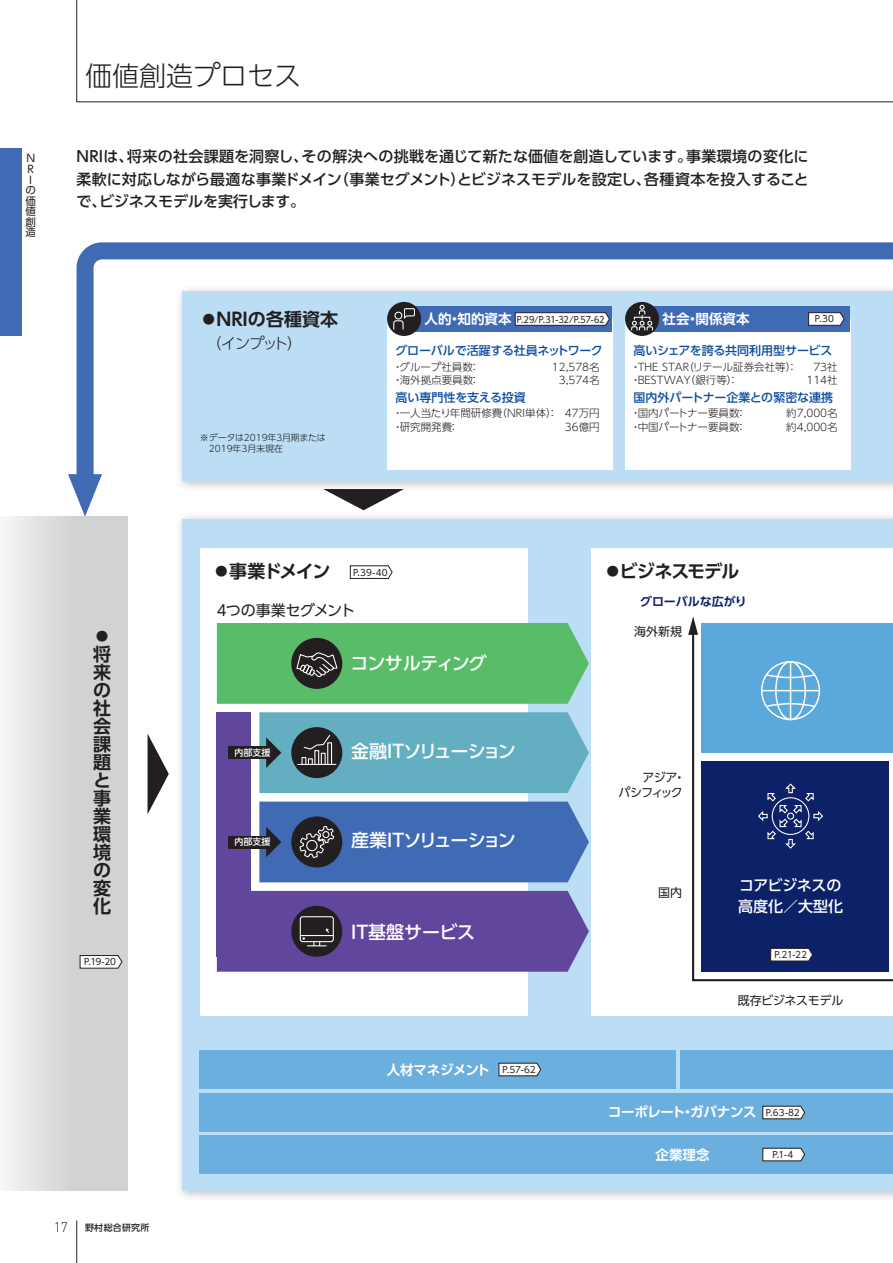
<style>
.page{position:relative;width:893px;height:1263px;background:#fff}
.page>*{position:absolute;margin:0;border:0;box-sizing:border-box;transform-origin:0 0}
.t1{font:300 27px "UD Shin Go Pr 6 N";color:#231f20}
.t2{font:700 18px/18px "UD Shin Go Pr 6 N De";letter-spacing:-.035em;color:#231f20}
.t3{font:500 18px "UD Shin Go Pr 6 N";letter-spacing:-.07em;color:#fff}
.t4{font:700 18px "UD Shin Go Pr 6 N De";color:#231f20}
.t5{font:500 18px "UD Shin Go Pr 6 N";color:#fff}
.t6{font:500 18px "UD Shin Go Pr 6 N";letter-spacing:-.035em;color:#fff}
.t7{font:500 15px/22.5px "UD Shin Go Pr 6 N";letter-spacing:-.005em;color:#231f20;text-align:justify}
.t8{font:500 15px/21px "UD Shin Go Pr 6 N";letter-spacing:-.015em;color:#fff}
.t9{font:15px "UD Shin Go Pr 6 N";letter-spacing:-.035em;color:#231f20}
.t10{font:300 15px "UD Shin Go Pr 6 N";letter-spacing:-.1em;color:#231f20}
.t11{font:700 13.5px "UD Shin Go Pr 6 N De";letter-spacing:-.01em;color:#fff}
.t12{font:700 13.5px "UD Shin Go Pr 6 N De";letter-spacing:-.03em;color:#fff}
.t13{font:700 13.5px "UD Shin Go Pr 6 N De";letter-spacing:-.035em;color:#fff}
.t14{font:500 12px "UD Shin Go Pr 6 N";letter-spacing:-.01em;color:#0d4da1}
.t15{font:12px "UD Shin Go Pr 6 N";letter-spacing:-.03em;color:#231f20}
.t16{font:12px/15px "UD Shin Go Pr 6 N";letter-spacing:-.08em;color:#231f20;text-align:right}
.t17{font:700 12px "UD Shin Go Pr 6 N De";letter-spacing:-.005em;color:#0d2169}
.t18{font:300 10.5px/13.5px "UD Shin Go Pr 6 N";color:#231f20}
.t19{font:10.5px/10.5px "UD Shin Go Pr 6 N";color:#231f20;text-align:center}
.t20{font:300 9px/10.5px "UD Shin Go Pr 6 N";color:#231f20}
.t21{font:500 9px "UD Shin Go Pr 6 N";letter-spacing:.03em;color:#231f20}
.t22{font:500 9px "UD Shin Go Pr 6 N";color:#fff}
.t23{font:8.85px "UD Shin Go Pr 6 N";letter-spacing:-.005em;color:#231f20}
.t24{font:8.85px "UD Shin Go C Oeiz Pr 6 N";letter-spacing:-.015em;color:#231f20}
.s1{font-family:"DIN";font-weight:300;font-size:13.8px}
</style>
<div class="page">
<div style="left:0;top:517px;width:128px;height:674px;background:linear-gradient(to right,#eff0f1,#c8c9cc)"></div>
<div style="left:183px;top:519px;width:710px;height:672px;background:#bcdef4"></div>
<div style="left:200px;top:549px;width:327px;height:467px;background:#fff"></div>
<div style="left:591px;top:549px;width:302px;height:467px;background:#fff"></div>
<div style="left:702px;top:623px;width:191px;height:130px;background:#5ba8dc"></div>
<svg style="left:692px;top:629px;width:201px;height:353px"></svg>
<svg style="left:688px;top:616px;width:10px;height:19px"></svg>
<svg style="left:148px;top:734px;width:21px;height:80px"></svg>
<svg style="left:350px;top:565px;width:43px;height:14px"></svg>
<svg style="left:80px;top:955px;width:42px;height:14px"></svg>
<div style="left:200px;top:1093px;width:693px;height:38px;background:#6bafdf"></div>
<div style="left:200px;top:1135px;width:693px;height:39px;background:#6bafdf"></div>
<div style="left:200px;top:1050px;width:476px;height:39px;background:#6bafdf"></div>
<div style="left:680px;top:1050px;width:213px;height:39px;background:#6bafdf"></div>
<div style="left:217px;top:712px;width:34px;height:245px;background:#60479d"></div>
<div style="left:228px;top:746px;width:44px;height:13px;background:#231f20"></div>
<div style="left:228px;top:836px;width:44px;height:12px;background:#231f20"></div>
<svg style="left:68px;top:242px;width:825px;height:294px"></svg>
<svg style="left:259px;top:801px;width:330px;height:81px;background:#4469ab"></svg>
<div style="left:322px;top:831px;width:8px;height:7px;border:1px solid #fff;border-radius:50%"></div>
<svg style="left:217px;top:891px;width:372px;height:81px;background:#604a98"></svg>
<div style="left:761px;top:661px;width:59px;height:59px;border:1px solid #fff;border-radius:50%"></div>
<div style="left:775px;top:661px;width:31px;height:59px;border:1px solid #fff;border-radius:50%"></div>
<hr style="left:790px;top:662px;width:1px;height:57px;background:#fff">
<hr style="left:762px;top:690px;width:57px;height:1px;background:#fff">
<svg style="left:764px;top:673px;width:53px;height:6px"></svg>
<svg style="left:764px;top:702px;width:53px;height:6px"></svg>
<svg style="left:757px;top:783px;width:67px;height:66px;background:#253778"></svg>
<div style="left:787px;top:812px;width:7px;height:8px;border:1px solid #fff;border-radius:50%"></div>
<div style="left:772px;top:797px;width:37px;height:38px;border:1px solid #fff;border-radius:50%"></div>
<svg style="left:217px;top:623px;width:372px;height:81px;background:#5ab469"></svg>
<svg style="left:259px;top:712px;width:330px;height:81px;background:#63a5b7"></svg>
<svg style="left:498px;top:1063px;width:43px;height:13px"></svg>
<svg style="left:762px;top:1106px;width:43px;height:13px"></svg>
<svg style="left:770px;top:948px;width:43px;height:13px"></svg>
<svg style="left:762px;top:1148px;width:43px;height:13px"></svg>
<hr style="left:76px;top:1220px;width:1px;height:43px;background:#231f20">
<svg style="left:76px;top:0;width:817px;height:102px"></svg>
<div style="left:0;top:149px;width:21px;height:187px;background:#406ab4"></div>
<p class="t19" style="left:26px;top:153px;width:12px">N<br>R<br>Iの価値創造</p>
<h1 class="t1" style="left:85px;top:54px;width:217px">価値創造プロセス</h1>
<h3 class="t7" style="left:76px;top:145px;width:734px">NRIは、将来の社会課題を洞察し、その解決への挑戦を通じて新たな価値を創造しています。事業環境の変化に柔軟に対応しながら最適な事業ドメイン（事業セグメント）とビジネスモデルを設定し、各種資本を投入することで、ビジネスモデルを実行します。</h3>
<h2 class="t4" style="left:200px;top:304px;width:140px">●NRIの各種資本</h2>
<h3 class="t10" style="left:200px;top:331px;width:104px">　（インプット）</h3>
<p class="t20" style="left:200px;top:432px;width:127px">※データは2019年３月期または　2019年3月末現在</p>
<p class="t11" style="left:424px;top:308px;width:88px">人的・知的資本</p>
<p class="t24" style="left:517px;top:312px;width:89px">P.29/P.31-32/P.57-62</p>
<p class="t11" style="left:662px;top:308px;width:88px">社会・関係資本</p>
<p class="t23" style="left:815px;top:312px;width:21px">P.30</p>
<p class="t14" style="left:395px;top:341px;width:209px">グローバルで活躍する社員ネットワーク</p>
<p class="t18" style="left:392px;top:359px;width:89px">・グループ社員数：</p>
<p class="t18" style="left:552px;top:359px;width:49px">12,578名</p>
<p class="t18" style="left:392px;top:373px;width:89px">・海外拠点要員数：</p>
<p class="t18" style="left:559px;top:373px;width:42px">3,574名</p>
<p class="t14" style="left:396px;top:388px;width:132px">高い専門性を支える投資</p>
<p class="t18" style="left:392px;top:406px;width:209px">・一人当たり年間研修費（NRI単体）： 47万円・研究開発費：</p>
<p class="t18" style="left:565px;top:419px;width:36px">36億円</p>
<p class="t14" style="left:634px;top:341px;width:200px">高いシェアを誇る共同利用型サービス</p>
<p class="t18" style="left:630px;top:359px;width:168px">・THE STAR（リテール証券会社等）：</p>
<p class="t18" style="left:813px;top:359px;width:26px">73社</p>
<p class="t18" style="left:630px;top:373px;width:109px">・BESTWAY（銀行等）：</p>
<p class="t18" style="left:806px;top:373px;width:33px">114社</p>
<p class="t14" style="left:634px;top:388px;width:201px">国内外パートナー企業との緊密な連携</p>
<p class="t18" style="left:630px;top:406px;width:117px">・国内パートナー要員数：</p>
<p class="t18" style="left:786px;top:406px;width:53px">約7,000名</p>
<p class="t18" style="left:630px;top:419px;width:117px">・中国パートナー要員数：</p>
<p class="t18" style="left:786px;top:419px;width:53px">約4,000名</p>
<h2 class="t2" style="left:93px;top:627px;width:19px">●将来の社会課題と事業環境の変化</h2>
<p class="t23" style="left:84px;top:955px;width:34px">P.19-20</p>
<p class="t21" style="left:54px;top:1220px;width:97px"><span class="s1">17</span> 野村総合研究所</p>
<h2 class="t2" style="left:213px;top:562px;width:119px">●事業ドメイン</h2>
<h2 class="t2" style="left:604px;top:562px;width:137px">●ビジネスモデル</h2>
<p class="t23" style="left:353px;top:565px;width:36px">P.39-40</p>
<h3 class="t9" style="left:217px;top:598px;width:140px">4つの事業セグメント</h3>
<p class="t22" style="left:235px;top:745px;width:37px">内部支援</p>
<p class="t22" style="left:235px;top:834px;width:37px">内部支援</p>
<h2 class="t6" style="left:351px;top:649px;width:138px">コンサルティング</h2>
<h2 class="t3" style="left:351px;top:736px;width:166px">金融ITソリューション</h2>
<h2 class="t3" style="left:351px;top:826px;width:166px">産業ITソリューション</h2>
<h2 class="t5" style="left:351px;top:917px;width:126px">IT基盤サービス</h2>
<p class="t13" style="left:387px;top:1059px;width:105px">人材マネジメント</p>
<p class="t23" style="left:502px;top:1062px;width:35px">P.57-62</p>
<p class="t17" style="left:640px;top:591px;width:108px">グローバルな広がり</p>
<p class="t15" style="left:634px;top:621px;width:49px">海外新規</p>
<p class="t16" style="left:619px;top:770px;width:68px">アジア・<br>パシフィック</p>
<p class="t15" style="left:658px;top:883px;width:25px">国内</p>
<h3 class="t8" style="left:738px;top:875px;width:106px">コアビジネスの高度化／大型化</h3>
<p class="t23" style="left:774px;top:948px;width:34px">P.21-22</p>
<p class="t15" style="left:738px;top:991px;width:107px">既存ビジネスモデル</p>
<p class="t12" style="left:608px;top:1101px;width:150px">コーポレート・ガバナンス</p>
<p class="t11" style="left:655px;top:1144px;width:55px">企業理念</p>
<p class="t23" style="left:766px;top:1105px;width:35px">P.63-82</p>
<p class="t23" style="left:772px;top:1147px;width:22px">P.1-4</p>
</div>
